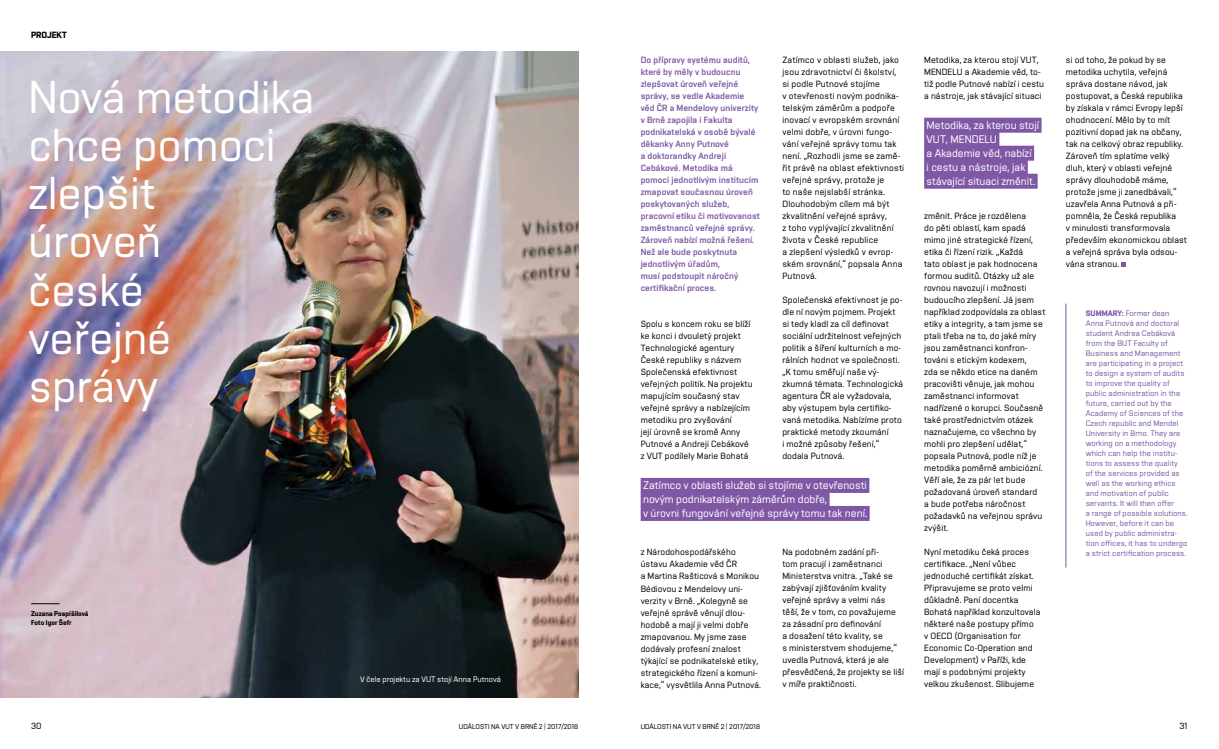
<style>
.page{position:relative;width:1219px;height:749px;background:#fff}
.page>*{position:absolute;margin:0;border:0;box-sizing:border-box;transform-origin:0 0}
.t1{font:46px/48px "Vafle Light VUT";letter-spacing:-.005em;color:#fff}
.t2{font:11px/14px "Vafle Light VUT";color:#fff}
.t3{font:9px/12px "Vafle Light VUT";letter-spacing:.01em;color:#000}
.t4{font:9px/12px "Vafle VUT";letter-spacing:.01em;color:#7f58a5}
.t5{font:700 9px "Vafle VUT";color:#000}
.t6{font:8px/10px "Vafle Light VUT";letter-spacing:.01em;color:#7f58a5}
.t7{font:8px "Vafle Light VUT";color:#fff}
.t8{font:7px "Vafle Light VUT";color:#000}
.t9{font:700 7px/9px "Vafle VUT";color:#000}
.s1{font-family:"Vafle VUT";font-weight:700}
</style>
<div class="page">
<img style="left:0;top:51px;width:578px;height:646px">
<svg style="left:31px;top:603px;width:29px;height:1px"></svg>
<svg style="left:1121px;top:262px;width:5px;height:5px"></svg>
<div style="left:641px;top:478px;width:228px;height:15px;background:#7f58a5"></div>
<div style="left:641px;top:492px;width:189px;height:15px;background:#7f58a5"></div>
<div style="left:641px;top:506px;width:229px;height:15px;background:#7f58a5"></div>
<div style="left:924px;top:118px;width:118px;height:15px;background:#7f58a5"></div>
<div style="left:924px;top:132px;width:75px;height:15px;background:#7f58a5"></div>
<div style="left:924px;top:146px;width:110px;height:15px;background:#7f58a5"></div>
<div style="left:924px;top:160px;width:104px;height:15px;background:#7f58a5"></div>
<div style="left:924px;top:174px;width:114px;height:15px;background:#7f58a5"></div>
<hr style="left:1065px;top:303px;width:1px;height:264px;background:#7f58a5">
<p class="t5" style="left:31px;top:30px;width:37px">PROJEKT</p>
<h1 class="t1" style="left:28px;top:73px;width:288px">Nová metodika chce pomoci zlepšit<br>úroveň<br>české<br>veřejné<br>správy</h1>
<p class="t9" style="left:31px;top:608px;width:59px">Zuzana Pospíšilová<br>Foto Igor Šefr</p>
<p class="t7" style="left:360px;top:674px;width:142px">V čele projektu za VUT stojí Anna Putnová</p>
<p class="t4" style="left:641px;top:54px;width:121px">Do přípravy systému auditů, které by měly v budoucnu zlepšovat úroveň veřejné správy, se vedle Akademie věd ČR a Mendelovy univerzity v Brně zapojila i Fakulta podnikatelská v osobě bývalé děkanky Anny Putnové<br>a doktorandky Andreji<br>Cebákové. Metodika má pomoci jednotlivým institucím zmapovat současnou úroveň poskytovaných služeb, pracovní etiku či motivovanost zaměstnanců veřejné správy.<br>Zároveň nabízí možná řešení.<br>Než ale bude poskytnuta jednotlivým úřadům,<br>musí podstoupit náročný certifikační proces.</p>
<p class="t3" style="left:641px;top:318px;width:113px">Spolu s koncem roku se blíží ke konci i dvouletý projekt<br>Technologické agentury<br>České republiky s názvem<br>Společenská efektivnost veřejných politik. Na projektu mapujícím současný stav veřejné správy a nabízejícím metodiku pro zvyšování<br>její úrovně se kromě Anny<br>Putnové a Andreji Cebákové z VUT podílely Marie Bohatá</p>
<p class="t3" style="left:782px;top:54px;width:123px">Zatímco v oblasti služeb, jako jsou zdravotnictví či školství, si podle Putnové stojíme<br>v otevřenosti novým podnika&shy;telským záměrům a podpoře inovací v evropském srovnání velmi dobře, v úrovni fungo&shy;vání veřejné správy tomu tak není. „Rozhodli jsme se zamě&shy;řit právě na oblast efektivnosti veřejné správy, protože je<br>to naše nejslabší stránka.<br>Dlouhodobým cílem má být zkvalitnění veřejné správy,<br>z toho vyplývající zkvalitnění života v České republice<br>a zlepšení výsledků v evrop&shy;ském srovnání,“ popsala Anna<br>Putnová.</p>
<p class="t3" style="left:782px;top:294px;width:122px">Společenská efektivnost je po&shy;dle ní novým pojmem. Projekt si tedy kladl za cíl definovat sociální udržitelnost veřejných politik a šíření kulturních a mo&shy;rálních hodnot ve společnosti. „K tomu směřují naše vý&shy;zkumná témata. Technologická agentura ČR ale vyžadovala, aby výstupem byla certifiko&shy;vaná metodika. Nabízíme proto praktické metody zkoumání<br>i možné způsoby řešení,“ dodala Putnová.</p>
<p class="t2" style="left:643px;top:478px;width:226px">Zatímco v oblasti služeb si stojíme v otevřenosti novým podnikatelským záměrům dobře,<br>v úrovni fungování veřejné správy tomu tak není.</p>
<p class="t3" style="left:641px;top:546px;width:122px">z Národohospodářského ústavu Akademie věd ČR<br>a Martina Rašticová s Monikou<br>Bédiovou z Mendelovy uni&shy;verzity v Brně. „Kolegyně se veřejné správě věnují dlou&shy;hodobě a mají ji velmi dobře zmapovanou. My jsme zase dodávaly profesní znalost týkající se podnikatelské etiky, strategického řízení a komuni&shy;kace,“ vysvětlila Anna Putnová.</p>
<p class="t3" style="left:782px;top:546px;width:123px">Na podobném zadání při-<br>tom pracují i zaměstnanci<br>Ministerstva vnitra. „Také se zabývají zjišťováním kvality veřejné správy a velmi nás těší, že v tom, co považujeme za zásadní pro definování<br>a dosažení této kvality, se<br>s ministerstvem shodujeme,“ uvedla Putnová, která je ale přesvědčená, že projekty se liší v míře praktičnosti.</p>
<p class="t3" style="left:924px;top:54px;width:121px">Metodika, za kterou stojí VUT,<br>MENDELU a Akademie věd, to&shy;tiž podle Putnové nabízí i cestu a nástroje, jak stávající situaci</p>
<p class="t2" style="left:927px;top:118px;width:114px">Metodika, za kterou stojí<br>VUT, MENDELU<br>a Akademie věd, nabízí<br>i cestu a nástroje, jak stávající situaci změnit.</p>
<p class="t3" style="left:924px;top:210px;width:123px">změnit. Práce je rozdělena<br>do pěti oblastí, kam spadá mimo jiné strategické řízení, etika či řízení rizik. „Každá<br>tato oblast je pak hodnocena formou auditů. Otázky už ale rovnou navozují i možnosti budoucího zlepšení. Já jsem například zodpovídala za oblast etiky a integrity, a tam jsme se ptali třeba na to, do jaké míry jsou zaměstnanci konfron&shy;továni s etickým kodexem,<br>zda se někdo etice na daném pracovišti věnuje, jak mohou zaměstnanci informovat nadřízené o korupci. Současně také prostřednictvím otázek naznačujeme, co všechno by mohli pro zlepšení udělat,“ popsala Putnová, podle níž je metodika poměrně ambiciózní.<br>Věří ale, že za pár let bude požadovaná úroveň standard<br>a bude potřeba náročnost požadavků na veřejnou správu zvýšit.</p>
<p class="t3" style="left:924px;top:546px;width:118px">Nyní metodiku čeká proces certifikace. „Není vůbec jednoduché certifikát získat.<br>Připravujeme se proto velmi důkladně. Paní docentka<br>Bohatá například konzultovala některé naše postupy přímo<br>v OECD (Organisation for<br>Economic Co-Operation and<br>Development) v Paříži, kde mají s podobnými projekty velkou zkušenost. Slibujeme</p>
<p class="t3" style="left:1066px;top:53px;width:123px">si od toho, že pokud by se metodika uchytila, veřejná správa dostane návod, jak postupovat, a Česká republika by získala v rámci Evropy lepší ohodnocení. Mělo by to mít pozitivní dopad jak na občany, tak na celkový obraz republiky.<br>Zároveň tím splatíme velký dluh, který v oblasti veřejné správy dlouhodobě máme, protože jsme ji zanedbávali,“ uzavřela Anna Putnová a při&shy;pomněla, že Česká republika<br>v minulosti transformovala především ekonomickou oblast a veřejná správa byla odsou&shy;vána stranou.</p>
<p class="t6" style="left:1086px;top:307px;width:104px"><span class="s1">SUMMARY:</span> Former dean<br>Anna Putnová and doctoral student Andrea Cebáková from the BUT Faculty of<br>Business and Management are participating in a project to design a system of audits to improve the quality of public administration in the future, carried out by the<br>Academy of Sciences of the<br>Czech republic and Mendel<br>University in Brno. They are working on a methodology which can help the institu&shy;tions to assess the quality<br>of the services provided as well as the working ethics and motivation of public servants. It will then offer<br>a range of possible solutions.<br>However, before it can be used by public administra&shy;tion offices, it has to undergo a strict certification process.</p>
<p class="t3" style="left:31px;top:719px;width:12px">30</p>
<p class="t8" style="left:459px;top:722px;width:121px">UDÁLOSTI NA VUT V BRNĚ 2 | 2017/2018</p>
<p class="t8" style="left:641px;top:722px;width:121px">UDÁLOSTI NA VUT V BRNĚ 2 | 2017/2018</p>
<p class="t3" style="left:1179px;top:719px;width:10px">31</p>
</div>
